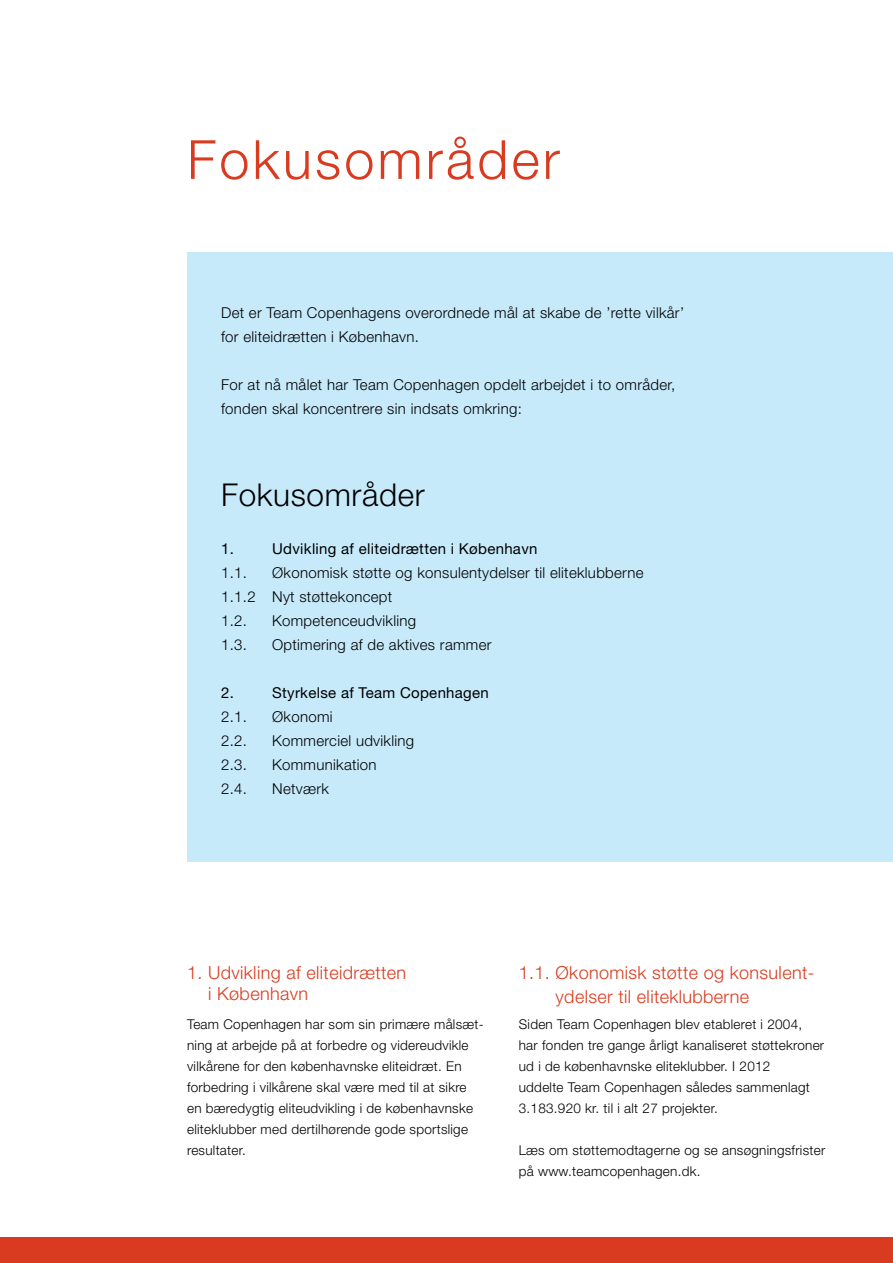
<style>
.page{position:relative;width:893px;height:1263px;background:#fff}
.page>*{position:absolute;margin:0;border:0;box-sizing:border-box;transform-origin:0 0}
.t1{font:300 54px "Helvetica Neue LT Std";letter-spacing:.06em;color:#d93b20}
.t2{font:300 31.5px "Helvetica Neue LT Std";letter-spacing:.02em;color:#000}
.t3{font:300 18px/21px "Helvetica Neue LT Std";letter-spacing:.02em;color:#d93b20}
.t4{font:300 15px/24px "Helvetica Neue LT Std";letter-spacing:.02em;color:#000}
.t5{font:15px "Helvetica Neue LT Std";letter-spacing:.02em;color:#000}
.t6{font:300 13.5px/21px "Helvetica Neue LT Std";letter-spacing:.02em;color:#000}
</style>
<div class="page">
<div style="left:187px;top:252px;width:706px;height:609px;background:#c7eafb"></div>
<div style="left:0;top:1237px;width:893px;height:26px;background:#d93b20"></div>
<h1 class="t1" style="left:187px;top:127px;width:374px">Fokusområder</h1>
<p class="t4" style="left:221px;top:300px;width:465px">Det er Team Copenhagens overordnede mål at skabe de ’rette vilkår’ for eliteidrætten i København.</p>
<p class="t4" style="left:221px;top:372px;width:456px">For at nå målet har Team Copenhagen opdelt arbejdet i to områder, fonden skal koncentrere sin indsats omkring:</p>
<h2 class="t2" style="left:221px;top:475px;width:205px">Fokusområder</h2>
<p class="t5" style="left:221px;top:539px;width:14px">1.</p>
<p class="t5" style="left:272px;top:539px;width:267px">Udvikling af eliteidrætten i København</p>
<p class="t4" style="left:221px;top:560px;width:27px">1.1.</p>
<p class="t4" style="left:221px;top:560px;width:424px;text-indent:51px">Økonomisk støtte og konsulentydelser til eliteklubberne<br>1.1.2 Nyt støttekoncept<br>1.2.</p>
<p class="t4" style="left:272px;top:608px;width:146px">Kompetenceudvikling</p>
<p class="t4" style="left:221px;top:632px;width:27px">1.3.</p>
<p class="t4" style="left:272px;top:632px;width:221px">Optimering af de aktives rammer</p>
<p class="t5" style="left:221px;top:683px;width:14px">2.</p>
<p class="t5" style="left:272px;top:683px;width:218px">Styrkelse af Team Copenhagen</p>
<p class="t4" style="left:221px;top:704px;width:27px">2.1.</p>
<p class="t4" style="left:272px;top:704px;width:62px">Økonomi</p>
<p class="t4" style="left:221px;top:728px;width:27px">2.2.</p>
<p class="t4" style="left:272px;top:728px;width:144px">Kommerciel udvikling</p>
<p class="t4" style="left:221px;top:752px;width:27px">2.3.</p>
<p class="t4" style="left:272px;top:752px;width:106px">Kommunikation</p>
<p class="t4" style="left:221px;top:776px;width:27px">2.4.</p>
<p class="t4" style="left:272px;top:776px;width:58px">Netværk</p>
<h3 class="t3" style="left:208px;top:962px;width:200px;text-indent:-21px">1. Udvikling af eliteidrætten i København</h3>
<p class="t6" style="left:187px;top:1014px;width:298px">Team Copenhagen har som sin primære målsæt&shy;ning at arbejde på at forbedre og videreudvikle vilkårene for den københavnske eliteidræt. En forbedring i vilkårene skal være med til at sikre en bæredygtig eliteudvikling i de københavnske eliteklubber med dertilhørende gode sportslige resultater.</p>
<h3 class="t3" style="left:556px;top:960px;width:260px;line-height:24px;text-indent:-37px">1.1. Økonomisk støtte og konsulent&shy;ydelser til eliteklubberne</h3>
<p class="t6" style="left:519px;top:1014px;width:307px">Siden Team Copenhagen blev etableret i 2004, har fonden tre gange årligt kanaliseret støttekroner ud i de københavnske eliteklubber. I 2012<br>uddelte Team Copenhagen således sammenlagt 3.183.920 kr. til i alt 27 projekter.</p>
<p class="t6" style="left:519px;top:1140px;width:308px">Læs om støttemodtagerne og se ansøgningsfrister på www.teamcopenhagen.dk.</p>
</div>
